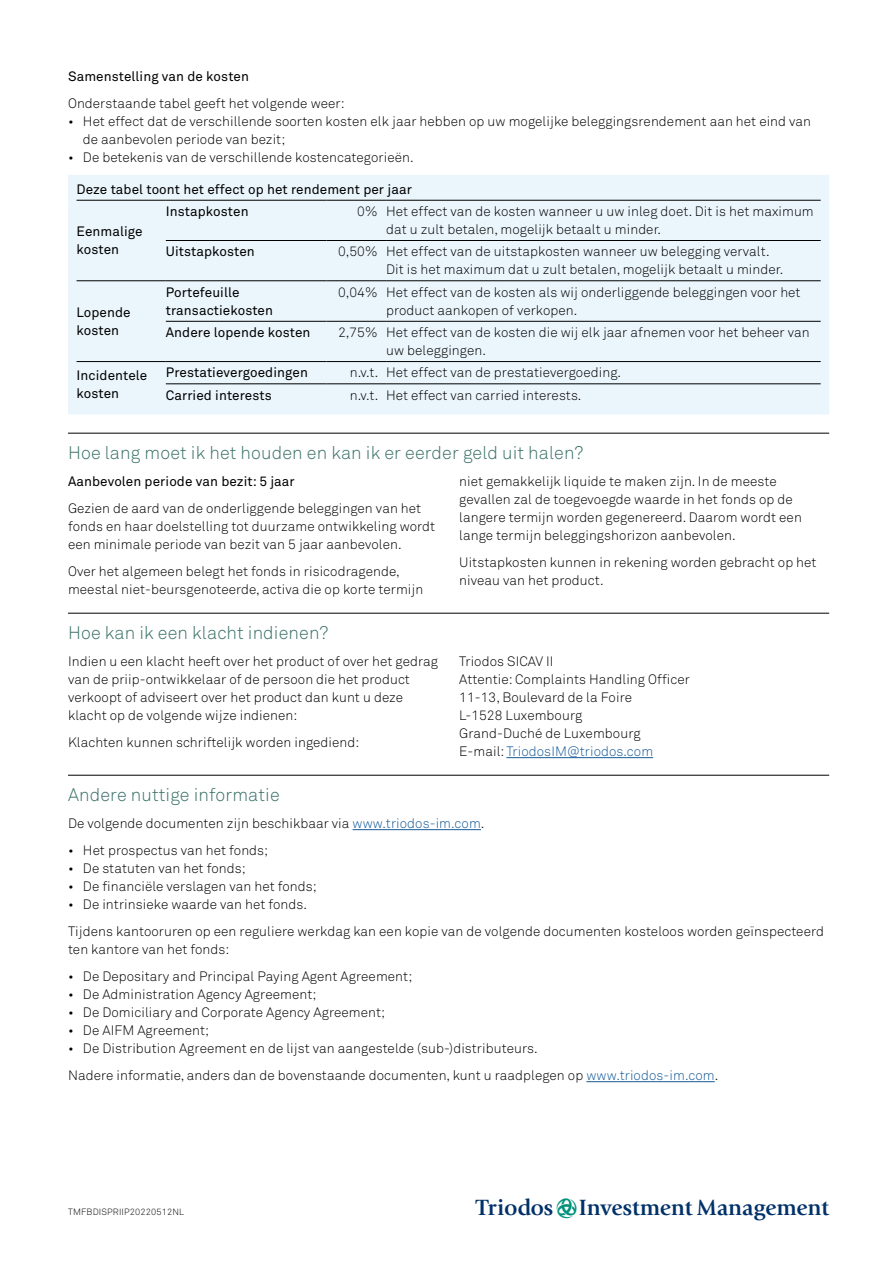
<style>
.page{position:relative;width:893px;height:1263px;background:#fff}
.page>*{position:absolute;margin:0;border:0;box-sizing:border-box;transform-origin:0 0}
.t1{font:23.1px "Triodos B";color:#003168}
.KIID_TK_groot{font:18px "Akkurat Light Pro";letter-spacing:.005em;color:#3a7167}
.KIID_body{font:13.5px/18px "Akkurat Light Pro";letter-spacing:.005em;color:#000}
.KIID_tabel_body{font:13.5px/18px "Akkurat Light Pro";letter-spacing:.005em;color:#000}
.KIID_body_over_2_kol{font:13.5px/18px "Akkurat Light Pro";letter-spacing:.005em;color:#000}
.KIID_tabel_body-2{font:13.5px/18px "Akkurat Pro";letter-spacing:.005em;color:#000}
.KIID_TK_zwart{font:13.5px "Akkurat Pro";letter-spacing:.005em;color:#000}
.KIID_tabel_kop{font:13.5px "Akkurat Pro";letter-spacing:.005em;color:#000}
.KIID_body-2{font:13.5px "Akkurat Light Pro";letter-spacing:.005em;color:#165b9a}
.KIID_CODE{font:9px "Akkurat Light Pro";letter-spacing:.02em;color:#000}
.s1{color:#000}
.s2{color:#165b9a}
.s3{color:#00927b}
</style>
<div class="page">
<hr style="left:68px;top:433px;width:761px;height:1px;background:#000">
<div style="left:68px;top:175px;width:761px;height:25px;background:#ebf6fc"></div>
<div style="left:68px;top:200px;width:761px;height:215px;background:#ebf6fc"></div>
<hr style="left:77px;top:200px;width:89px;height:1px;background:#000">
<hr style="left:166px;top:200px;width:161px;height:1px;background:#000">
<hr style="left:327px;top:200px;width:59px;height:1px;background:#000">
<hr style="left:386px;top:200px;width:435px;height:1px;background:#000">
<hr style="left:77px;top:280px;width:89px;height:1px;background:#000">
<hr style="left:166px;top:280px;width:161px;height:1px;background:#000">
<hr style="left:327px;top:280px;width:59px;height:1px;background:#000">
<hr style="left:386px;top:280px;width:435px;height:1px;background:#000">
<hr style="left:77px;top:361px;width:89px;height:1px;background:#000">
<hr style="left:166px;top:361px;width:161px;height:1px;background:#000">
<hr style="left:327px;top:361px;width:59px;height:1px;background:#000">
<hr style="left:386px;top:361px;width:435px;height:1px;background:#000">
<hr style="left:166px;top:240px;width:161px;height:1px;background:#000">
<hr style="left:327px;top:240px;width:59px;height:1px;background:#000">
<hr style="left:386px;top:240px;width:435px;height:1px;background:#000">
<hr style="left:166px;top:321px;width:161px;height:1px;background:#000">
<hr style="left:327px;top:321px;width:59px;height:1px;background:#000">
<hr style="left:386px;top:321px;width:435px;height:1px;background:#000">
<hr style="left:166px;top:384px;width:161px;height:1px;background:#000">
<hr style="left:327px;top:384px;width:59px;height:1px;background:#000">
<hr style="left:386px;top:384px;width:435px;height:1px;background:#000">
<hr style="left:68px;top:613px;width:761px;height:1px;background:#000">
<hr style="left:506px;top:757px;width:147px;height:1px;background:#165b9a">
<hr style="left:68px;top:775px;width:761px;height:1px;background:#000">
<hr style="left:353px;top:829px;width:128px;height:1px;background:#165b9a">
<hr style="left:586px;top:1081px;width:129px;height:1px;background:#165b9a">
<p class="KIID_TK_zwart" style="left:68px;top:68px;width:182px">Samenstelling van de kosten</p>
<p class="KIID_body_over_2_kol" style="left:68px;top:94px;width:278px">Onderstaande tabel geeft het volgende weer:</p>
<p class="KIID_body" style="left:83px;top:112px;width:730px;text-indent:-15px">• Het effect dat de verschillende soorten kosten elk jaar hebben op uw mogelijke beleggingsrendement aan het eind van de aanbevolen periode van bezit;</p>
<p class="KIID_body" style="left:68px;top:148px;width:347px">• De betekenis van de verschillende kostencategorieën.</p>
<p class="KIID_tabel_kop" style="left:77px;top:181px;width:337px">Deze tabel toont het effect op het rendement per jaar</p>
<p class="KIID_tabel_body-2" style="left:77px;top:223px;width:68px">Eenmalige kosten</p>
<p class="KIID_tabel_body-2" style="left:166px;top:202px;width:84px">Instapkosten</p>
<p class="KIID_tabel_body" style="left:357px;top:202px;width:22px">0%</p>
<p class="KIID_tabel_body" style="left:386px;top:202px;width:429px">Het effect van de kosten wanneer u uw inleg doet. Dit is het maximum dat u zult betalen, mogelijk betaalt u minder.</p>
<p class="KIID_tabel_body-2" style="left:166px;top:243px;width:91px">Uitstapkosten</p>
<p class="KIID_tabel_body" style="left:338px;top:243px;width:41px">0,50%</p>
<p class="KIID_tabel_body" style="left:386px;top:243px;width:399px">Het effect van de uitstapkosten wanneer uw belegging vervalt.<br>Dit is het maximum dat u zult betalen, mogelijk betaalt u minder.</p>
<p class="KIID_tabel_body-2" style="left:77px;top:303px;width:56px">Lopende kosten</p>
<p class="KIID_tabel_body-2" style="left:166px;top:283px;width:109px">Portefeuille transactiekosten</p>
<p class="KIID_tabel_body" style="left:338px;top:283px;width:41px">0,04%</p>
<p class="KIID_tabel_body" style="left:386px;top:283px;width:416px">Het effect van de kosten als wij onderliggende beleggingen voor het product aankopen of verkopen.</p>
<p class="KIID_tabel_body-2" style="left:166px;top:323px;width:146px">Andere lopende kosten</p>
<p class="KIID_tabel_body" style="left:338px;top:323px;width:41px">2,75%</p>
<p class="KIID_tabel_body" style="left:386px;top:323px;width:425px">Het effect van de kosten die wij elk jaar afnemen voor het beheer van uw beleggingen.</p>
<p class="KIID_tabel_body-2" style="left:77px;top:366px;width:72px">Incidentele kosten</p>
<p class="KIID_tabel_body-2" style="left:166px;top:364px;width:144px">Prestatievergoedingen</p>
<p class="KIID_tabel_body" style="left:350px;top:364px;width:30px">n.v.t.</p>
<p class="KIID_tabel_body" style="left:386px;top:364px;width:236px">Het effect van de prestatievergoeding.</p>
<p class="KIID_tabel_body-2" style="left:166px;top:386px;width:107px">Carried interests</p>
<p class="KIID_tabel_body" style="left:350px;top:386px;width:30px">n.v.t.</p>
<p class="KIID_tabel_body" style="left:386px;top:386px;width:197px">Het effect van carried interests.</p>
<p class="KIID_TK_groot" style="left:68px;top:442px;width:517px">Hoe lang moet ik het houden en kan ik er eerder geld uit halen?</p>
<p class="KIID_TK_zwart" style="left:68px;top:473px;width:228px">Aanbevolen periode van bezit: 5 jaar</p>
<p class="KIID_body" style="left:68px;top:499px;width:369px">Gezien de aard van de onderliggende beleggingen van het fonds en haar doelstelling tot duurzame ontwikkeling wordt een minimale periode van bezit van 5 jaar aanbevolen.</p>
<p class="KIID_body" style="left:68px;top:562px;width:357px">Over het algemeen belegt het fonds in risicodragende, meestal niet-beursgenoteerde, activa die op korte termijn</p>
<p class="KIID_body" style="left:459px;top:472px;width:344px">niet gemakkelijk liquide te maken zijn. In de meeste gevallen zal de toegevoegde waarde in het fonds op de langere termijn worden gegenereerd. Daarom wordt een lange termijn beleggingshorizon aanbevolen.</p>
<p class="KIID_body" style="left:459px;top:553px;width:359px">Uitstapkosten kunnen in rekening worden gebracht op het niveau van het product.</p>
<p class="KIID_TK_groot" style="left:68px;top:622px;width:262px">Hoe kan ik een klacht indienen?</p>
<p class="KIID_body" style="left:68px;top:652px;width:371px">Indien u een klacht heeft over het product of over het gedrag van de priip-ontwikkelaar of de persoon die het product verkoopt of adviseert over het product dan kunt u deze klacht op de volgende wijze indienen:</p>
<p class="KIID_body" style="left:68px;top:733px;width:293px">Klachten kunnen schriftelijk worden ingediend:</p>
<p class="KIID_body" style="left:459px;top:652px;width:96px">Triodos SICAV II</p>
<p class="KIID_body" style="left:459px;top:670px;width:232px">Attentie: Complaints Handling Officer</p>
<p class="KIID_body" style="left:459px;top:688px;width:174px">11-13, Boulevard de la Foire</p>
<p class="KIID_body" style="left:459px;top:706px;width:125px">L-1528 Luxembourg</p>
<p class="KIID_body" style="left:459px;top:724px;width:183px">Grand-Duché de Luxembourg</p>
<p class="KIID_body-2" style="left:459px;top:743px;width:195px"><span class="s1">E-mail:</span> TriodosIM@triodos.com</p>
<p class="KIID_TK_groot" style="left:68px;top:784px;width:213px">Andere nuttige informatie</p>
<p class="KIID_body_over_2_kol" style="left:68px;top:814px;width:418px">De volgende documenten zijn beschikbaar via <span class="s2">www.triodos-im.com</span>.</p>
<p class="KIID_body" style="left:68px;top:841px;width:202px">• Het prospectus van het fonds;</p>
<p class="KIID_body" style="left:68px;top:859px;width:179px">• De statuten van het fonds;</p>
<p class="KIID_body" style="left:68px;top:877px;width:250px">• De financiële verslagen van het fonds;</p>
<p class="KIID_body" style="left:68px;top:895px;width:240px">• De intrinsieke waarde van het fonds.</p>
<p class="KIID_body_over_2_kol" style="left:68px;top:922px;width:757px">Tijdens kantooruren op een reguliere werkdag kan een kopie van de volgende documenten kosteloos worden geïnspecteerd ten kantore van het fonds:</p>
<p class="KIID_body" style="left:68px;top:967px;width:346px">• De Depositary and Principal Paying Agent Agreement;</p>
<p class="KIID_body" style="left:68px;top:985px;width:250px">• De Administration Agency Agreement;</p>
<p class="KIID_body" style="left:68px;top:1003px;width:319px">• De Domiciliary and Corporate Agency Agreement;</p>
<p class="KIID_body" style="left:68px;top:1021px;width:142px">• De AIFM Agreement;</p>
<p class="KIID_body" style="left:68px;top:1039px;width:471px">• De Distribution Agreement en de lijst van aangestelde (sub-)distributeurs.</p>
<p class="KIID_body_over_2_kol" style="left:68px;top:1066px;width:652px">Nadere informatie, anders dan de bovenstaande documenten, kunt u raadplegen op <span class="s2">www.triodos-im.com</span>.</p>
<p class="KIID_CODE" style="left:68px;top:1207px;width:118px">TMFBDISPRIIP20220512NL</p>
<p class="t1" style="left:476px;top:1198px;width:355px">T<span class="s3">L</span>IM</p>
</div>
